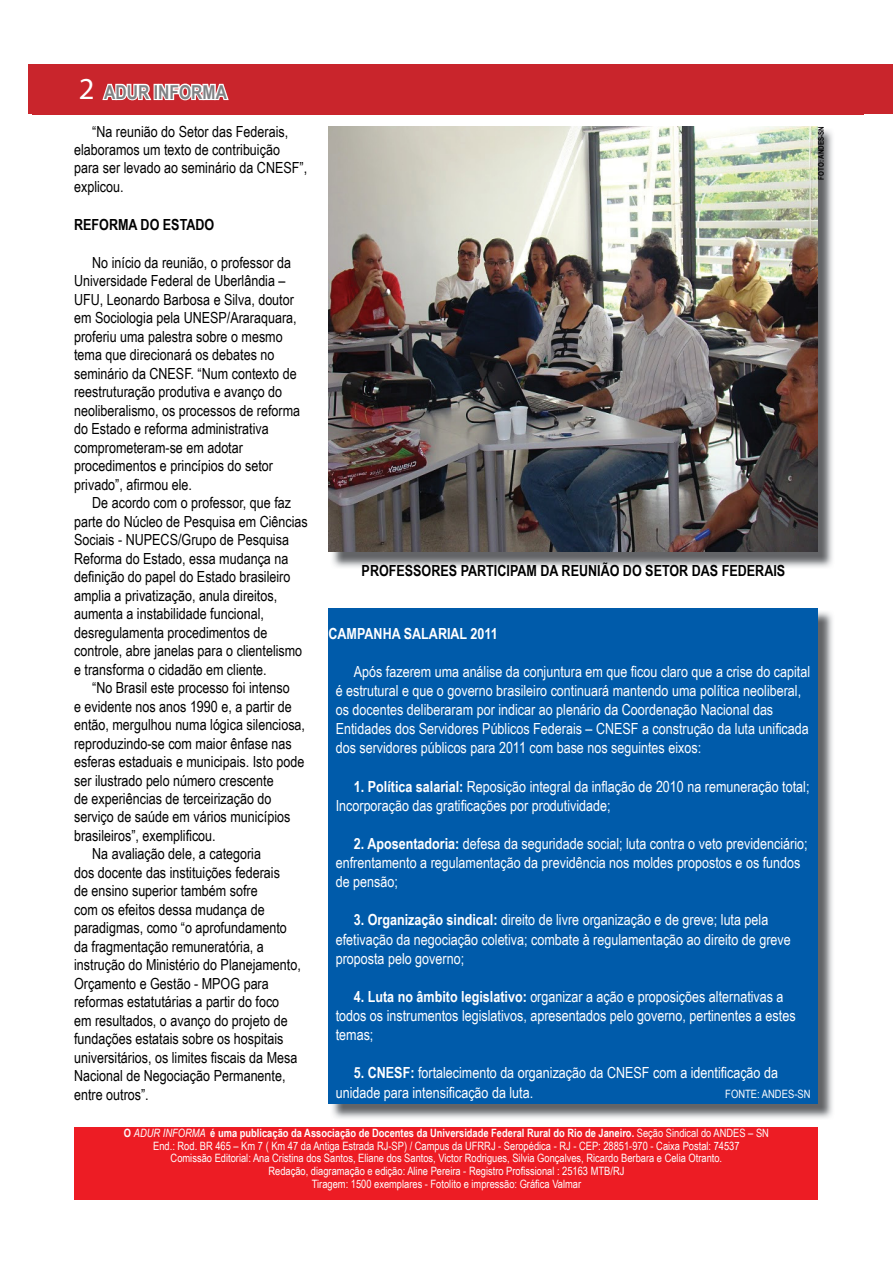
<style>
.page{position:relative;width:893px;height:1263px;background:#fff}
.page>*{position:absolute;margin:0;border:0;box-sizing:border-box;transform-origin:0 0}
.t1{font:700 19.05px "Arial Narrow";color:#808284}
.t2{font:15.3px/18.5px "Arial Narrow";color:#000}
.t3{font:15.3px/19px "Arial Narrow";color:#fff}
.t4{font:700 15.3px "Arial Narrow";color:#000}
.t5{font:700 15.3px "Arial Narrow";color:#fff}
.t6{font:11.4px/12.8px "Arial Narrow";color:#fff;text-align:center}
.t7{font:700 7.65px "Arial Narrow";color:#000}
.s1{font-family:"Myriad Pro";font-weight:400;font-size:30.6px;color:#fff}
.s2{font-weight:700}
.s3{font-style:italic}
</style>
<div class="page">
<div style="left:29px;top:64px;width:863px;height:50px;background:#c9252c"></div>
<svg style="left:102px;top:83px;width:127px;height:18px"></svg>
<div style="left:75px;top:1128px;width:743px;height:72px;background:#ed1c24"></div>
<img style="left:332px;top:128px;width:501px;height:440px">
<img style="left:328px;top:126px;width:489px;height:426px">
<img style="left:332px;top:611px;width:501px;height:508px">
<div style="left:328px;top:608px;width:490px;height:496px;background:#005baa"></div>
<p class="t1" style="left:79px;top:85px;width:150px"><span class="s1">2</span> ADUR INFORMA</p>
<p class="t2" style="left:74px;top:124px;width:234px;text-indent:18px">“Na reunião do Setor das Federais, elaboramos um texto de contribuição para ser levado ao seminário da CNESF”, explicou.</p>
<p class="t4" style="left:74px;top:219px;width:142px">REFORMA DO ESTADO</p>
<p class="t2" style="left:74px;top:255px;width:227px;text-indent:18px">No início da reunião, o professor da Universidade Federal de Uberlândia – UFU, Leonardo Barbosa e Silva, doutor em Sociologia pela UNESP/Araraquara, proferiu uma palestra sobre o mesmo tema que direcionará os debates no seminário da CNESF. “Num contexto de reestruturação produtiva e avanço do neoliberalismo, os processos de reforma do Estado e reforma administrativa comprometeram-se em adotar procedimentos e princípios do setor privado”, afirmou ele.</p>
<p class="t2" style="left:74px;top:495px;width:235px;text-indent:18px">De acordo com o professor, que faz parte do Núcleo de Pesquisa em Ciências Sociais - NUPECS/Grupo de Pesquisa Reforma do Estado, essa mudança na definição do papel do Estado brasileiro amplia a privatização, anula direitos, aumenta a instabilidade funcional, desregulamenta procedimentos de controle, abre janelas para o clientelismo e transforma o cidadão em cliente.</p>
<p class="t2" style="left:92px;top:680px;width:199px">“No Brasil este processo foi intenso</p>
<p class="t2" style="left:74px;top:698px;width:219px">e evidente nos anos 1990 e, a partir de</p>
<p class="t2" style="left:74px;top:717px;width:232px">então, mergulhou numa lógica silenciosa,</p>
<p class="t2" style="left:74px;top:735px;width:219px">reproduzindo-se com maior ênfase nas</p>
<p class="t2" style="left:74px;top:754px;width:232px">esferas estaduais e municipais. Isto pode</p>
<p class="t2" style="left:74px;top:772px;width:201px">ser ilustrado pelo número crescente</p>
<p class="t2" style="left:74px;top:791px;width:199px">de experiências de terceirização do</p>
<p class="t2" style="left:74px;top:809px;width:218px">serviço de saúde em vários municípios</p>
<p class="t2" style="left:74px;top:828px;width:143px">brasileiros”, exemplificou.</p>
<p class="t2" style="left:92px;top:846px;width:170px">Na avaliação dele, a categoria</p>
<p class="t2" style="left:74px;top:865px;width:207px">dos docente das instituições federais</p>
<p class="t2" style="left:74px;top:883px;width:185px">de ensino superior também sofre</p>
<p class="t2" style="left:74px;top:902px;width:192px">com os efeitos dessa mudança de</p>
<p class="t2" style="left:74px;top:920px;width:214px">paradigmas, como “o aprofundamento</p>
<p class="t2" style="left:74px;top:939px;width:191px">da fragmentação remuneratória, a</p>
<p class="t2" style="left:74px;top:957px;width:228px">instrução do Ministério do Planejamento,</p>
<p class="t2" style="left:74px;top:976px;width:196px">Orçamento e Gestão - MPOG para</p>
<p class="t2" style="left:74px;top:994px;width:207px">reformas estatutárias a partir do foco</p>
<p class="t2" style="left:74px;top:1013px;width:215px">em resultados, o avanço do projeto de</p>
<p class="t2" style="left:74px;top:1031px;width:211px">fundações estatais sobre os hospitais</p>
<p class="t2" style="left:74px;top:1050px;width:225px">universitários, os limites fiscais da Mesa</p>
<p class="t2" style="left:74px;top:1068px;width:213px">Nacional de Negociação Permanente,</p>
<p class="t2" style="left:74px;top:1087px;width:76px">entre outros”.</p>
<p class="t7" style="left:818px;top:180px;width:55px;rotate:-90deg">FOTO: ANDES-SN</p>
<p class="t4" style="left:361px;top:565px;width:425px">PROFESSORES PARTICIPAM DA REUNIÃO DO SETOR DAS FEDERAIS</p>
<p class="t5" style="left:328px;top:627px;width:171px">CAMPANHA SALARIAL 2011</p>
<p class="t3" style="left:336px;top:663px;width:476px;text-indent:18px">Após fazerem uma análise da conjuntura em que ficou claro que a crise do capital é estrutural e que o governo brasileiro continuará mantendo uma política neoliberal, os docentes deliberaram por indicar ao plenário da Coordenação Nacional das Entidades dos Servidores Públicos Federais – CNESF a construção da luta unificada dos servidores públicos para 2011 com base nos seguintes eixos:</p>
<p class="t3" style="left:336px;top:778px;width:475px;text-indent:18px"><span class="s2">1. Política salarial:</span> Reposição integral da inflação de 2010 na remuneração total;<br>Incorporação das gratificações por produtividade;</p>
<p class="t3" style="left:336px;top:835px;width:473px;text-indent:18px"><span class="s2">2. Aposentadoria:</span> defesa da seguridade social; luta contra o veto previdenciário; enfrentamento a regulamentação da previdência nos moldes propostos e os fundos de pensão;</p>
<p class="t3" style="left:336px;top:912px;width:456px;text-indent:18px"><span class="s2">3. Organização sindical:</span> direito de livre organização e de greve; luta pela efetivação da negociação coletiva; combate à regulamentação ao direito de greve proposta pelo governo;</p>
<p class="t3" style="left:336px;top:988px;width:461px;text-indent:18px"><span class="s2">4. Luta no âmbito legislativo:</span> organizar a ação e proposições alternativas a todos os instrumentos legislativos, apresentados pelo governo, pertinentes a estes temas;</p>
<p class="t3" style="left:336px;top:1065px;width:444px;text-indent:18px"><span class="s2">5. CNESF:</span> fortalecimento da organização da CNESF com a identificação da unidade para intensificação da luta.</p>
<p class="t6" style="left:725px;top:1088px;width:87px">FONTE: ANDES-SN</p>
<p class="t6" style="left:124px;top:1128px;width:646px"><span class="s2">O</span> <span class="s3">ADUR INFORMA</span> <span class="s2">é uma publicação da Associação de Docentes da Universidade Federal Rural do Rio de Janeiro.</span> Seção Sindical do ANDES – SN End.: Rod. BR 465 – Km 7 ( Km 47 da Antiga Estrada RJ-SP) / Campus da UFRRJ - Seropédica - RJ - CEP: 28851-970 - Caixa Postal: 74537<br>Comissão Editorial: Ana Cristina dos Santos, Eliane dos Santos, Victor Rodrigues, Silvia Gonçalves, Ricardo Berbara e Celia Otranto.<br>Redação, diagramação e edição: Aline Pereira - Registro Profissional : 25163 MTB/RJ<br>Tiragem: 1500 exemplares - Fotolito e impressão: Gráfica Valmar</p>
</div>
